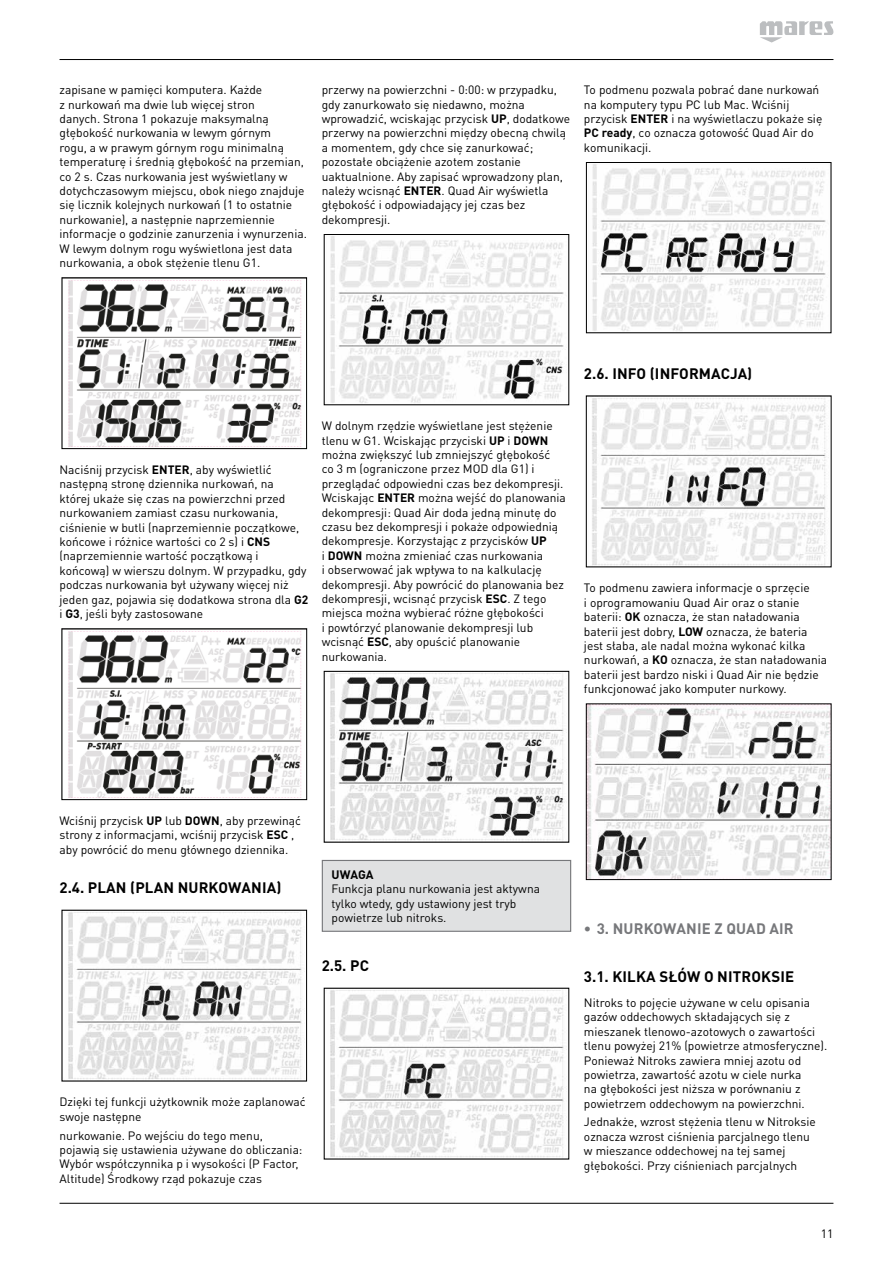
<style>
.page{position:relative;width:893px;height:1263px;background:#fff}
.page>*{position:absolute;margin:0;border:0;box-sizing:border-box;transform-origin:0 0}
.t1{font:700 15px "DIN Pro";letter-spacing:.01em;color:#000}
.t2{font:700 15px "DIN Pro";letter-spacing:.01em;color:#77787b}
.t3{font:700 12.15px "DIN Pro";color:#000}
.t4{font:12px/14.4px "DIN Pro";color:#000}
.s1{font-weight:700}
</style>
<div class="page">
<hr style="left:60px;top:59px;width:773px;height:1px;background:#000">
<hr style="left:60px;top:1203px;width:773px;height:1px;background:#000">
<svg style="left:760px;top:21px;width:74px;height:22px"></svg>
<svg style="left:61px;top:277px;width:246px;height:172px"></svg>
<svg style="left:61px;top:628px;width:246px;height:172px"></svg>
<svg style="left:61px;top:909px;width:246px;height:173px"></svg>
<svg style="left:323px;top:234px;width:247px;height:172px"></svg>
<svg style="left:323px;top:670px;width:247px;height:173px"></svg>
<div style="left:322px;top:860px;width:249px;height:71px;background:#e0e1e2"></div>
<div style="left:322px;top:860px;width:249px;height:72px;border:1px solid #77787b"></div>
<svg style="left:323px;top:987px;width:247px;height:173px"></svg>
<svg style="left:586px;top:162px;width:246px;height:172px"></svg>
<svg style="left:585px;top:395px;width:247px;height:173px"></svg>
<svg style="left:585px;top:703px;width:247px;height:177px"></svg>
<p class="t4" style="left:60px;top:82px;width:249px">zapisane w pamięci komputera. Każde<br>z nurkowań ma dwie lub więcej stron<br>danych. Strona 1 pokazuje maksymalną głębokość nurkowania w lewym górnym<br>rogu, a w prawym górnym rogu minimalną temperaturę i średnią głębokość na przemian, co 2 s. Czas nurkowania jest wyświetlany w dotychczasowym miejscu, obok niego znajduje się licznik kolejnych nurkowań (1 to ostatnie nurkowanie), a następnie naprzemiennie informacje o godzinie zanurzenia i wynurzenia.<br>W lewym dolnym rogu wyświetlona jest data nurkowania, a obok stężenie tlenu G1.</p>
<p class="t4" style="left:322px;top:82px;width:250px">przerwy na powierzchni - 0:00: w przypadku, gdy zanurkowało się niedawno, można wprowadzić, wciskając przycisk <span class="s1">UP</span>, dodatkowe przerwy na powierzchni między obecną chwilą a momentem, gdy chce się zanurkować; pozostałe obciążenie azotem zostanie uaktualnione. Aby zapisać wprowadzony plan, należy wcisnąć <span class="s1">ENTER</span>. Quad Air wyświetla głębokość i odpowiadający jej czas bez dekompresji.</p>
<p class="t4" style="left:584px;top:82px;width:240px">To podmenu pozwala pobrać dane nurkowań na komputery typu PC lub Mac. Wciśnij przycisk <span class="s1">ENTER</span> i na wyświetlaczu pokaże się <span class="s1">PC ready</span>, co oznacza gotowość Quad Air do komunikacji.</p>
<p class="t4" style="left:60px;top:462px;width:250px">Naciśnij przycisk <span class="s1">ENTER</span>, aby wyświetlić następną stronę dziennika nurkowań, na<br>której ukaże się czas na powierzchni przed nurkowaniem zamiast czasu nurkowania, ciśnienie w butli (naprzemiennie początkowe, końcowe i różnice wartości co 2 s) i <span class="s1">CNS </span>(naprzemiennie wartość początkową i końcową) w wierszu dolnym. W przypadku, gdy podczas nurkowania był używany więcej niż jeden gaz, pojawia się dodatkowa strona dla <span class="s1">G2 </span>i <span class="s1">G3</span>, jeśli były zastosowane</p>
<p class="t4" style="left:322px;top:418px;width:246px">W dolnym rzędzie wyświetlane jest stężenie tlenu w G1. Wciskając przyciski <span class="s1">UP</span> i <span class="s1">DOWN </span>można zwiększyć lub zmniejszyć głębokość<br>co 3 m (ograniczone przez MOD dla G1) i przeglądać odpowiedni czas bez dekompresji.<br>Wciskając <span class="s1">ENTER</span> można wejść do planowania dekompresji: Quad Air doda jedną minutę do czasu bez dekompresji i pokaże odpowiednią dekompresje. Korzystając z przycisków <span class="s1">UP<br></span>i <span class="s1">DOWN</span> można zmieniać czas nurkowania<br>i obserwować jak wpływa to na kalkulację dekompresji. Aby powrócić do planowania bez dekompresji, wcisnąć przycisk <span class="s1">ESC</span>. Z tego miejsca można wybierać różne głębokości<br>i powtórzyć planowanie dekompresji lub wcisnąć <span class="s1">ESC</span>, aby opuścić planowanie nurkowania.</p>
<p class="t1" style="left:584px;top:363px;width:170px">2.6. INFO (INFORMACJA)</p>
<p class="t4" style="left:584px;top:580px;width:245px">To podmenu zawiera informacje o sprzęcie<br>i oprogramowaniu Quad Air oraz o stanie baterii: <span class="s1">OK</span> oznacza, że stan naładowania baterii jest dobry, <span class="s1">LOW</span> oznacza, że bateria jest słaba, ale nadal można wykonać kilka nurkowań, a <span class="s1">KO</span> oznacza, że stan naładowania baterii jest bardzo niski i Quad Air nie będzie funkcjonować jako komputer nurkowy.</p>
<p class="t4" style="left:60px;top:813px;width:243px">Wciśnij przycisk <span class="s1">UP</span> lub <span class="s1">DOWN</span>, aby przewinąć strony z informacjami, wciśnij przycisk <span class="s1">ESC</span> , aby powrócić do menu głównego dziennika.</p>
<p class="t1" style="left:60px;top:877px;width:223px">2.4. PLAN (PLAN NURKOWANIA)</p>
<p class="t3" style="left:332px;top:866px;width:44px">UWAGA</p>
<p class="t4" style="left:331px;top:881px;width:210px">Funkcja planu nurkowania jest aktywna tylko wtedy, gdy ustawiony jest tryb powietrze lub nitroks.</p>
<p class="t1" style="left:322px;top:955px;width:49px">2.5. PC</p>
<p class="t4" style="left:60px;top:1094px;width:247px">Dzięki tej funkcji użytkownik może zaplanować swoje następne</p>
<p class="t4" style="left:60px;top:1127px;width:244px">nurkowanie. Po wejściu do tego menu, pojawią się ustawienia używane do obliczania:<br>Wybór współczynnika p i wysokości (P Factor, Altitude) Środkowy rząd pokazuje czas</p>
<p class="t2" style="left:584px;top:918px;width:211px">• 3. NURKOWANIE Z QUAD AIR</p>
<p class="t1" style="left:584px;top:966px;width:212px">3.1. KILKA SŁÓW O NITROKSIE</p>
<p class="t4" style="left:584px;top:995px;width:245px">Nitroks to pojęcie używane w celu opisania gazów oddechowych składających się z mieszanek tlenowo-azotowych o zawartości tlenu powyżej 21% (powietrze atmosferyczne).<br>Ponieważ Nitroks zawiera mniej azotu od powietrza, zawartość azotu w ciele nurka<br>na głębokości jest niższa w porównaniu z powietrzem oddechowym na powierzchni.</p>
<p class="t4" style="left:584px;top:1114px;width:233px">Jednakże, wzrost stężenia tlenu w Nitroksie oznacza wzrost ciśnienia parcjalnego tlenu w mieszance oddechowej na tej samej głębokości. Przy ciśnieniach parcjalnych</p>
<p class="t4" style="left:821px;top:1226px;width:14px">11</p>
</div>
